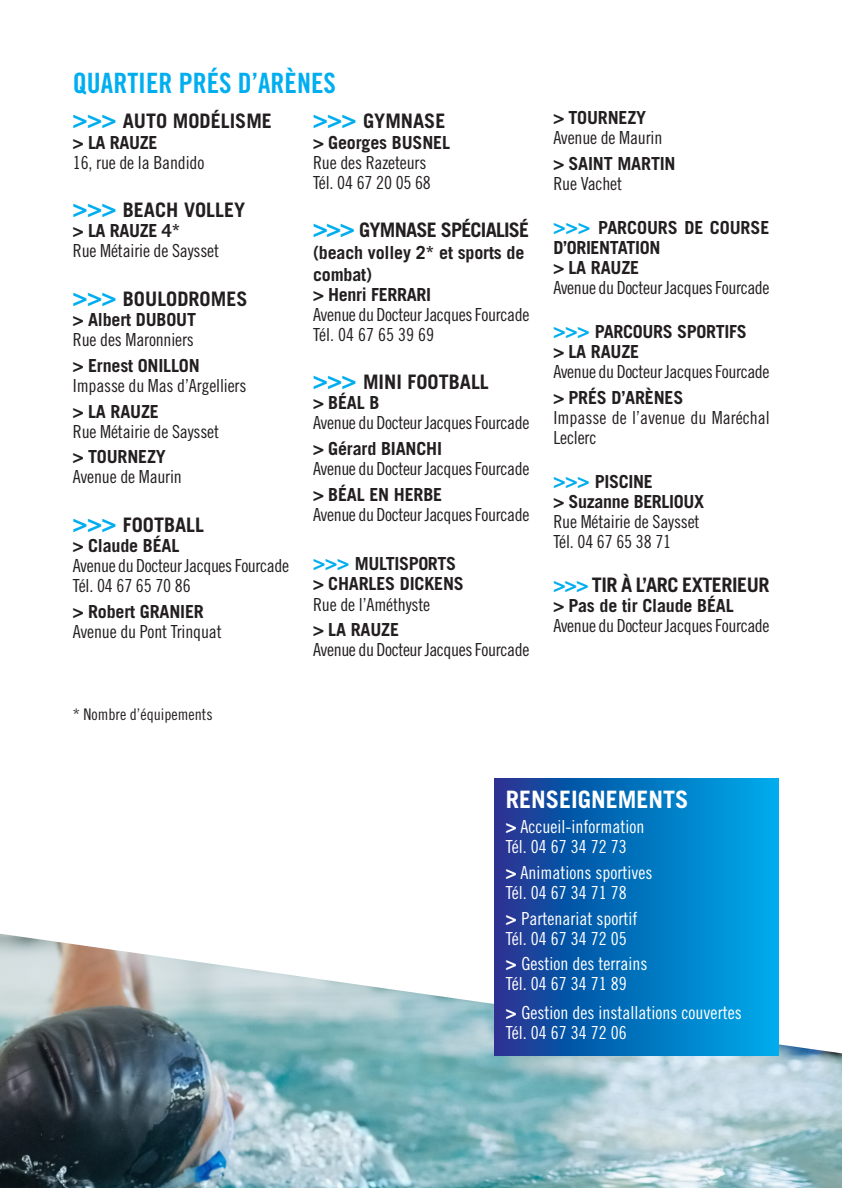
<style>
.page{position:relative;width:842px;height:1188px;background:#fff}
.page>*{position:absolute;margin:0;border:0;box-sizing:border-box;transform-origin:0 0}
.t1{font:28px "Trade Gothic LT Std Bd Cn 20";color:#00aeef}
.t2{font:700 24px "Trade Gothic LT Std";color:#fff}
.t3{font:700 20px "Trade Gothic LT Std";color:#231f20}
.t4{font:700 20px "Trade Gothic LT Std";letter-spacing:-.025em;color:#231f20}
.t5{font:700 20px "Trade Gothic LT Std";letter-spacing:-.04em;color:#231f20}
.t6{font:18px "Trade Gothic LT Std Cn 18";letter-spacing:-.02em;color:#231f20}
.t7{font:700 18px/21.6px "Trade Gothic LT Std";letter-spacing:-.01em;color:#231f20}
.t8{font:18px "Trade Gothic LT Std Cn 18";color:#fff}
.t9{font:18px/20px "Trade Gothic LT Std Cn 18";color:#231f20}
.t10{font:16px "Trade Gothic LT Std Cn 18";color:#231f20}
.s1{font-size:24px;color:#00aeef}
.s2{font-size:20px;color:#00aeef}
.s3{color:#00aeef}
.s4{font-family:"Trade Gothic LT Std";font-weight:700}
</style>
<div class="page">
<img style="left:0;top:930px;width:841px;height:258px">
<svg style="left:494px;top:779px;width:283px;height:276px;background:#076fbc"></svg>
<p class="t1" style="left:73px;top:66px;width:264px">QUARTIER PRÉS D’ARÈNES</p>
<p class="t3" style="left:73px;top:109px;width:200px"><span class="s1">&gt;&gt;&gt;</span> AUTO MODÉLISME</p>
<p class="t7" style="left:73px;top:131px;width:86px">&gt; LA RAUZE</p>
<p class="t6" style="left:73px;top:151px;width:133px">16, rue de la Bandido</p>
<p class="t3" style="left:73px;top:198px;width:174px"><span class="s1">&gt;&gt;&gt;</span> BEACH VOLLEY</p>
<p class="t7" style="left:73px;top:220px;width:109px">&gt; LA RAUZE 4*</p>
<p class="t6" style="left:73px;top:240px;width:147px">Rue Métairie de Saysset</p>
<p class="t3" style="left:73px;top:287px;width:176px"><span class="s1">&gt;&gt;&gt;</span> BOULODROMES</p>
<p class="t7" style="left:73px;top:309px;width:124px">&gt; Albert DUBOUT</p>
<p class="t6" style="left:73px;top:329px;width:122px">Rue des Maronniers</p>
<p class="t7" style="left:73px;top:354px;width:128px">&gt; Ernest ONILLON</p>
<p class="t6" style="left:73px;top:375px;width:175px">Impasse du Mas d’Argelliers</p>
<p class="t7" style="left:73px;top:400px;width:87px">&gt; LA RAUZE</p>
<p class="t6" style="left:73px;top:420px;width:147px">Rue Métairie de Saysset</p>
<p class="t7" style="left:73px;top:446px;width:94px">&gt; TOURNEZY</p>
<p class="t6" style="left:73px;top:466px;width:110px">Avenue de Maurin</p>
<p class="t3" style="left:73px;top:512px;width:132px"><span class="s1">&gt;&gt;&gt;</span> FOOTBALL</p>
<p class="t7" style="left:73px;top:534px;width:108px">&gt; Claude BÉAL</p>
<p class="t6" style="left:73px;top:555px;width:217px">Avenue du Docteur Jacques Fourcade</p>
<p class="t6" style="left:73px;top:575px;width:119px">Tél. 04 67 65 70 86</p>
<p class="t7" style="left:73px;top:600px;width:132px">&gt; Robert GRANIER</p>
<p class="t6" style="left:73px;top:620px;width:150px">Avenue du Pont Trinquat</p>
<p class="t3" style="left:313px;top:109px;width:134px"><span class="s1">&gt;&gt;&gt;</span> GYMNASE</p>
<p class="t7" style="left:313px;top:131px;width:138px">&gt; Georges BUSNEL</p>
<p class="t6" style="left:313px;top:151px;width:115px">Rue des Razeteurs</p>
<p class="t6" style="left:313px;top:171px;width:119px">Tél. 04 67 20 05 68</p>
<p class="t5" style="left:313px;top:218px;width:217px"><span class="s1">&gt;&gt;&gt;</span> GYMNASE SPÉCIALISÉ</p>
<p class="t7" style="left:313px;top:241px;width:212px">(beach volley 2* et sports de combat)</p>
<p class="t7" style="left:313px;top:283px;width:119px">&gt; Henri FERRARI</p>
<p class="t6" style="left:313px;top:303px;width:217px">Avenue du Docteur Jacques Fourcade</p>
<p class="t9" style="left:313px;top:324px;width:122px">Tél. 04 67 65 39 69</p>
<p class="t3" style="left:313px;top:370px;width:177px"><span class="s1">&gt;&gt;&gt;</span> MINI FOOTBALL</p>
<p class="t7" style="left:313px;top:392px;width:68px">&gt; BÉAL B</p>
<p class="t6" style="left:313px;top:412px;width:217px">Avenue du Docteur Jacques Fourcade</p>
<p class="t7" style="left:313px;top:437px;width:130px">&gt; Gérard BIANCHI</p>
<p class="t6" style="left:313px;top:458px;width:217px">Avenue du Docteur Jacques Fourcade</p>
<p class="t7" style="left:313px;top:483px;width:130px">&gt; BÉAL EN HERBE</p>
<p class="t6" style="left:313px;top:503px;width:217px">Avenue du Docteur Jacques Fourcade</p>
<p class="t7" style="left:313px;top:553px;width:145px"><span class="s2">&gt;&gt;&gt;</span> MULTISPORTS</p>
<p class="t7" style="left:313px;top:573px;width:152px">&gt; CHARLES DICKENS</p>
<p class="t6" style="left:313px;top:593px;width:118px">Rue de l’Améthyste</p>
<p class="t7" style="left:313px;top:618px;width:87px">&gt; LA RAUZE</p>
<p class="t6" style="left:313px;top:639px;width:217px">Avenue du Docteur Jacques Fourcade</p>
<p class="t10" style="left:73px;top:705px;width:141px">* Nombre d’équipements</p>
<p class="t7" style="left:553px;top:107px;width:94px">&gt; TOURNEZY</p>
<p class="t6" style="left:553px;top:127px;width:110px">Avenue de Maurin</p>
<p class="t7" style="left:553px;top:152px;width:124px">&gt; SAINT MARTIN</p>
<p class="t6" style="left:553px;top:173px;width:70px">Rue Vachet</p>
<p class="t7" style="left:553px;top:217px;width:217px;line-height:20px"><span class="s2">&gt;&gt;&gt;</span> PARCOURS DE COURSE<br>D’ORIENTATION</p>
<p class="t7" style="left:553px;top:256px;width:87px">&gt; LA RAUZE</p>
<p class="t6" style="left:553px;top:277px;width:217px">Avenue du Docteur Jacques Fourcade</p>
<p class="t7" style="left:553px;top:320px;width:195px"><span class="s2">&gt;&gt;&gt;</span> PARCOURS SPORTIFS</p>
<p class="t7" style="left:553px;top:340px;width:87px">&gt; LA RAUZE</p>
<p class="t6" style="left:553px;top:361px;width:217px">Avenue du Docteur Jacques Fourcade</p>
<p class="t7" style="left:553px;top:386px;width:131px">&gt; PRÉS D’ARÈNES</p>
<p class="t9" style="left:553px;top:407px;width:218px">Impasse de l’avenue du Maréchal<br>Leclerc</p>
<p class="t7" style="left:553px;top:470px;width:101px"><span class="s2">&gt;&gt;&gt;</span> PISCINE</p>
<p class="t7" style="left:553px;top:490px;width:152px">&gt; Suzanne BERLIOUX</p>
<p class="t6" style="left:553px;top:510px;width:147px">Rue Métairie de Saysset</p>
<p class="t6" style="left:553px;top:530px;width:119px">Tél. 04 67 65 38 71</p>
<p class="t4" style="left:553px;top:572px;width:218px"><span class="s3">&gt;&gt;&gt;</span> TIR À L’ARC EXTERIEUR</p>
<p class="t7" style="left:553px;top:594px;width:182px">&gt; Pas de tir Claude BÉAL</p>
<p class="t6" style="left:553px;top:614px;width:217px">Avenue du Docteur Jacques Fourcade</p>
<p class="t2" style="left:505px;top:784px;width:184px">RENSEIGNEMENTS</p>
<p class="t8" style="left:505px;top:816px;width:140px"><span class="s4">&gt;</span> Accueil-information</p>
<p class="t8" style="left:505px;top:836px;width:122px">Tél. 04 67 34 72 73</p>
<p class="t8" style="left:505px;top:862px;width:148px"><span class="s4">&gt;</span> Animations sportives</p>
<p class="t8" style="left:505px;top:882px;width:122px">Tél. 04 67 34 71 78</p>
<p class="t8" style="left:505px;top:907px;width:133px"><span class="s4">&gt;</span> Partenariat sportif</p>
<p class="t8" style="left:505px;top:927px;width:122px">Tél. 04 67 34 72 05</p>
<p class="t8" style="left:505px;top:953px;width:143px"><span class="s4">&gt;</span> Gestion des terrains</p>
<p class="t8" style="left:505px;top:973px;width:122px">Tél. 04 67 34 71 89</p>
<p class="t8" style="left:505px;top:1002px;width:237px"><span class="s4">&gt;</span> Gestion des installations couvertes</p>
<p class="t8" style="left:505px;top:1022px;width:122px">Tél. 04 67 34 72 06</p>
</div>
